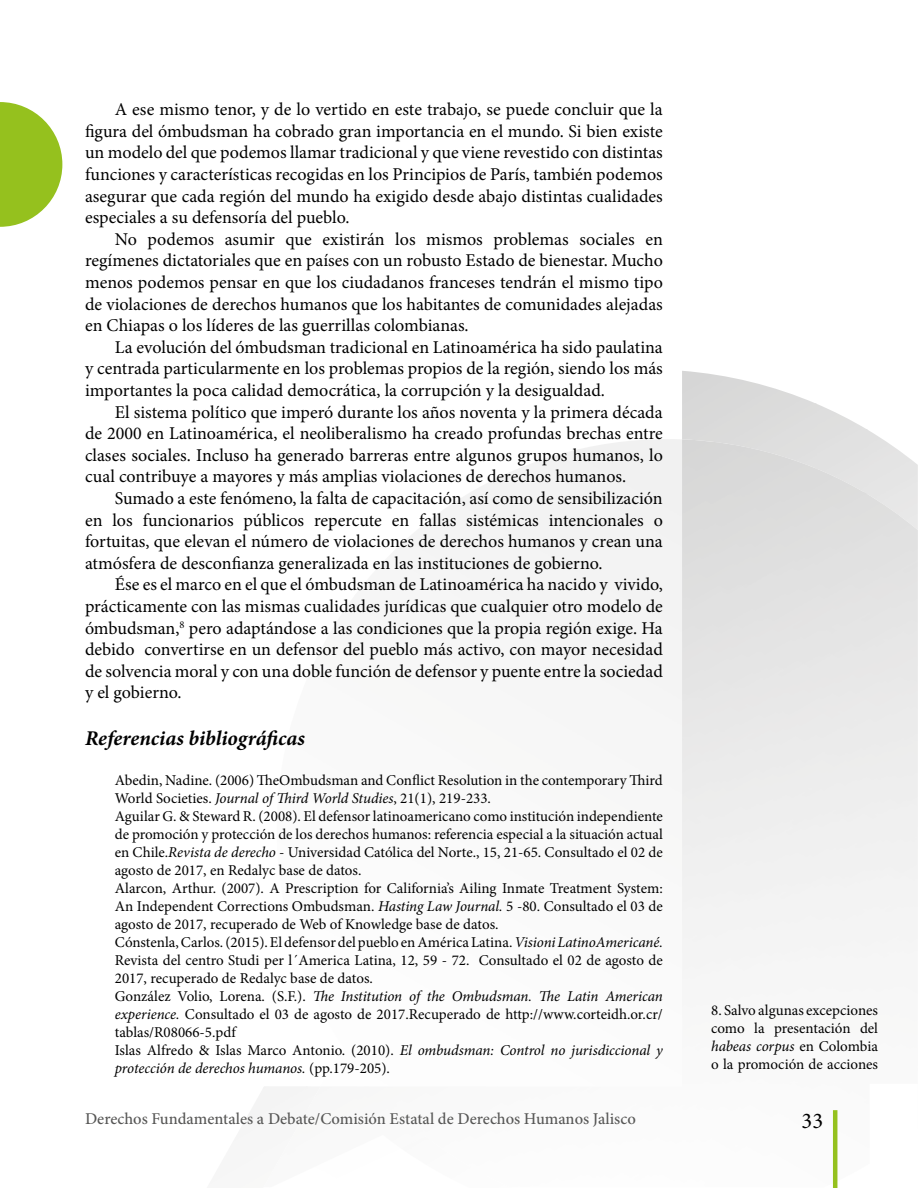
<style>
.page{position:relative;width:918px;height:1188px;background:#fff}
.page>*{position:absolute;margin:0;border:0;box-sizing:border-box;transform-origin:0 0}
.t1{font:22.5px "Minion Pro";color:#000}
.t2{font:italic 700 21px "Minion Pro";letter-spacing:-.005em;color:#000}
.t3{font:18px/21.6px "Minion Pro";color:#000;text-align:justify}
.t4{font:500 16.5px "Minion Pro";color:#575756}
.t5{font:15px/18px "Minion Pro";color:#000}
.s1{font-style:italic}
</style>
<div class="page">
<img style="left:868px;top:430px;width:50px;height:62px">
<img style="left:817px;top:404px;width:51px;height:88px">
<img style="left:682px;top:371px;width:135px;height:68px">
<div style="left:415px;top:545px;width:39px;height:51px;background:#f5f5f5"></div>
<div style="left:682px;top:439px;width:185px;height:55px;background:#dbdbda"></div>
<hr style="left:833px;top:1110px;width:4px;height:78px;background:#95c11e">
<svg style="left:0;top:102px;width:62px;height:125px"></svg>
<p class="t3" style="left:85px;top:99px;width:579px;text-indent:30px">A ese mismo tenor, y de lo vertido en este trabajo, se puede concluir que la figura del ómbudsman ha cobrado gran importancia en el mundo. Si bien existe un modelo del que podemos llamar tradicional y que viene revestido con distintas funciones y características recogidas en los Principios de París, también podemos asegurar que cada región del mundo ha exigido desde abajo distintas cualidades especiales a su defensoría del pueblo.</p>
<p class="t3" style="left:85px;top:228px;width:579px;text-indent:30px">No podemos asumir que existirán los mismos problemas sociales en regímenes dictatoriales que en países con un robusto Estado de bienestar. Mucho menos podemos pensar en que los ciudadanos franceses tendrán el mismo tipo de violaciones de derechos humanos que los habitantes de comunidades alejadas en Chiapas o los líderes de las guerrillas colombianas.</p>
<p class="t3" style="left:85px;top:336px;width:579px;text-indent:30px">La evolución del ómbudsman tradicional en Latinoamérica ha sido paulatina y centrada particularmente en los problemas propios de la región, siendo los más importantes la poca calidad democrática, la corrupción y la desigualdad.</p>
<p class="t3" style="left:85px;top:401px;width:579px;text-indent:30px">El sistema político que imperó durante los años noventa y la primera década de 2000 en Latinoamérica, el neoliberalismo ha creado profundas brechas entre clases sociales. Incluso ha generado barreras entre algunos grupos humanos, lo cual contribuye a mayores y más amplias violaciones de derechos humanos.</p>
<p class="t3" style="left:85px;top:487px;width:579px;text-indent:30px">Sumado a este fenómeno, la falta de capacitación, así como de sensibilización en los funcionarios públicos repercute en fallas sistémicas intencionales o fortuitas, que elevan el número de violaciones de derechos humanos y crean una atmósfera de desconfianza generalizada en las instituciones de gobierno.</p>
<p class="t3" style="left:85px;top:574px;width:579px;text-indent:30px">Ése es el marco en el que el ómbudsman de Latinoamérica ha nacido y vivido, prácticamente con las mismas cualidades jurídicas que cualquier otro modelo de ómbudsman,<sup>8</sup> pero adaptándose a las condiciones que la propia región exige. Ha debido convertirse en un defensor del pueblo más activo, con mayor necesidad de solvencia moral y con una doble función de defensor y puente entre la sociedad y el gobierno.</p>
<p class="t2" style="left:85px;top:723px;width:221px">Referencias bibliográficas</p>
<p class="t5" style="left:115px;top:771px;width:550px">Abedin, Nadine. (2006) TheOmbudsman and Conflict Resolution in the contemporary Third World Societies. <span class="s1">Journal of Third World Studies</span>, 21(1), 219-233.<br>Aguilar G. &amp; Steward R. (2008). El defensor latinoamericano como institución independiente de promoción y protección de los derechos humanos: referencia especial a la situación actual en Chile.<span class="s1">Revista de derecho</span> - Universidad Católica del Norte., 15, 21-65. Consultado el 02 de agosto de 2017, en Redalyc base de datos.<br>Alarcon, Arthur. (2007). A Prescription for California’s Ailing Inmate Treatment System:<br>An Independent Corrections Ombudsman. <span class="s1">Hasting Law Journal.</span> 5 -80. Consultado el 03 de agosto de 2017, recuperado de Web of Knowledge base de datos.<br>Cónstenla, Carlos. (2015). El defensor del pueblo en América Latina. <span class="s1">Visioni LatinoAmericané.<br></span>Revista del centro Studi per l´America Latina, 12, 59 - 72. Consultado el 02 de agosto de 2017, recuperado de Redalyc base de datos.<br>González Volio, Lorena. (S.F.). <span class="s1">The Institution of the Ombudsman. The Latin American experience.</span> Consultado el 03 de agosto de 2017.Recuperado de http://www.corteidh.or.cr/ tablas/R08066-5.pdf<br>Islas Alfredo &amp; Islas Marco Antonio. (2010). <span class="s1">El ombudsman: Control no jurisdiccional y protección de derechos humanos.</span> (pp.179-205).</p>
<p class="t5" style="left:711px;top:1002px;width:168px;text-align:justify">8. Salvo algunas excepciones como la presentación del <span class="s1">habeas corpus</span> en Colombia o la promoción de acciones</p>
<p class="t4" style="left:85px;top:1107px;width:552px">Derechos Fundamentales a Debate/Comisión Estatal de Derechos Humanos Jalisco</p>
<p class="t1" style="left:802px;top:1106px;width:23px">33</p>
</div>
